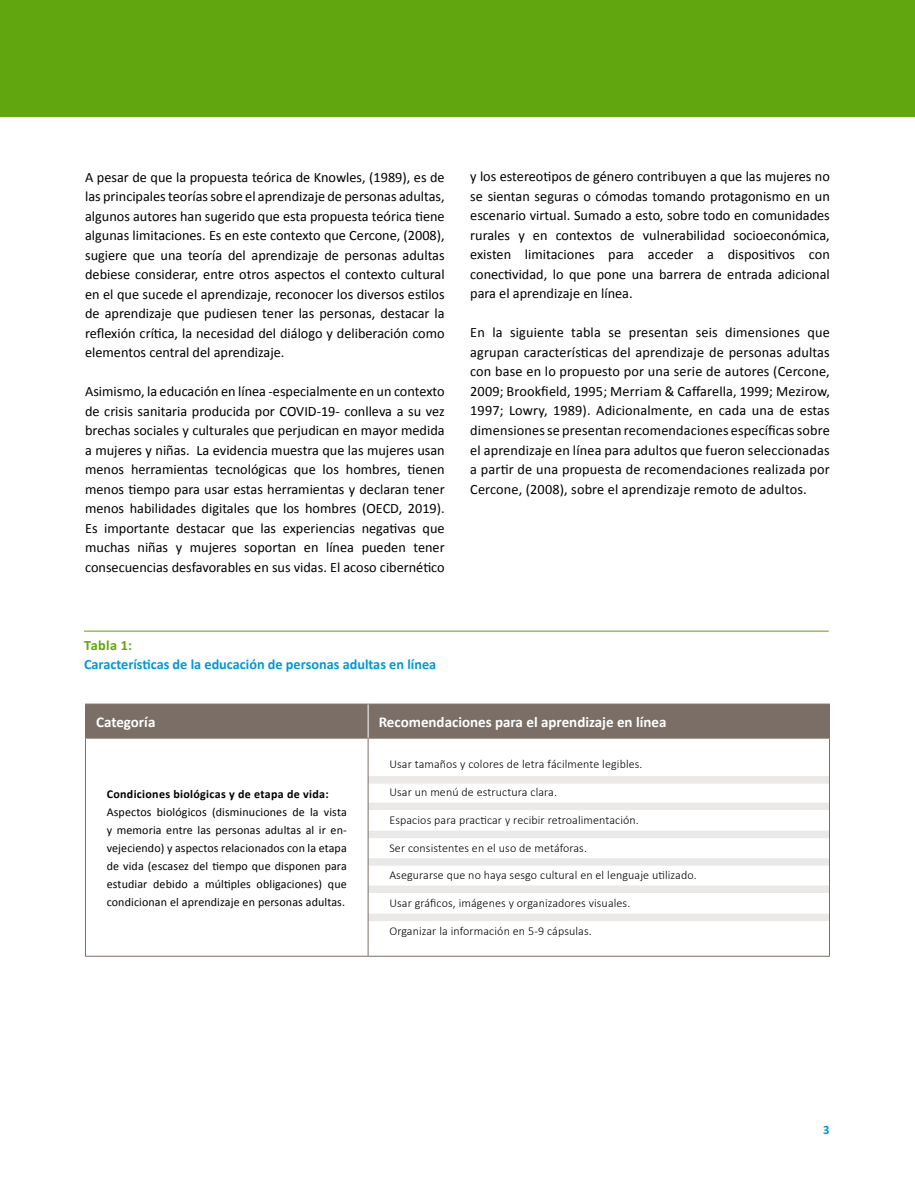
<style>
.page{position:relative;width:915px;height:1191px;background:#fff}
.page>*{position:absolute;margin:0;border:0;box-sizing:border-box;transform-origin:0 0}
.t1{font:700 15px "Calibri";color:#fff}
.t2{font:14.25px/19.5px "Calibri";color:#000;text-align:justify}
.t3{font:700 14.25px "Calibri";color:#0098d8}
.t4{font:700 14.25px "Calibri";letter-spacing:.025em;color:#61a60e}
.t5{font:700 12.75px "Calibri";color:#0098d8}
.t6{font:300 12px "Calibri";letter-spacing:.01em;color:#000}
.t7{font:12px/18px "Calibri";letter-spacing:.01em;color:#000;text-align:justify}
.t8{font:700 12px "Calibri";letter-spacing:.025em;color:#000}
</style>
<div class="page">
<div style="left:0;top:0;width:914px;height:116px;background:#61a60e"></div>
<div style="left:368px;top:830px;width:461px;height:8px;background:#ebe9e8"></div>
<div style="left:368px;top:776px;width:461px;height:7px;background:#ebe9e8"></div>
<div style="left:368px;top:858px;width:461px;height:7px;background:#ebe9e8"></div>
<div style="left:368px;top:802px;width:461px;height:8px;background:#ebe9e8"></div>
<div style="left:368px;top:885px;width:461px;height:8px;background:#ebe9e8"></div>
<div style="left:368px;top:913px;width:461px;height:8px;background:#ebe9e8"></div>
<div style="left:86px;top:704px;width:742px;height:33px;background:#7a6e66"></div>
<hr style="left:85px;top:703px;width:283px;height:1px;background:#7a6e66">
<hr style="left:85px;top:704px;width:1px;height:33px;background:#7a6e66">
<hr style="left:368px;top:703px;width:461px;height:1px;background:#7a6e66">
<hr style="left:828px;top:704px;width:1px;height:33px;background:#7a6e66">
<hr style="left:85px;top:737px;width:283px;height:1px;background:#7a6e66">
<hr style="left:85px;top:738px;width:1px;height:218px;background:#7a6e66">
<hr style="left:368px;top:737px;width:461px;height:1px;background:#7a6e66">
<hr style="left:367px;top:738px;width:1px;height:218px;background:#7a6e66">
<hr style="left:828px;top:738px;width:1px;height:218px;background:#7a6e66">
<hr style="left:85px;top:956px;width:283px;height:1px;background:#7a6e66">
<hr style="left:368px;top:956px;width:461px;height:1px;background:#7a6e66">
<hr style="left:367px;top:704px;width:1px;height:33px;background:#fff">
<hr style="left:84px;top:630px;width:744px;height:1px;background:#61a60e">
<p class="t2" style="left:85px;top:167px;width:361px">A pesar de que la propuesta teórica de Knowles, (1989), es de las principales teorías sobre el aprendizaje de personas adultas, algunos autores han sugerido que esta propuesta teórica tiene algunas limitaciones. Es en este contexto que Cercone, (2008), sugiere que una teoría del aprendizaje de personas adultas debiese considerar, entre otros aspectos el contexto cultural en el que sucede el aprendizaje, reconocer los diversos estilos de aprendizaje que pudiesen tener las personas, destacar la reflexión crítica, la necesidad del diálogo y deliberación como elementos central del aprendizaje.</p>
<p class="t2" style="left:85px;top:382px;width:361px">Asimismo, la educación en línea -especialmente en un contexto de crisis sanitaria producida por COVID-19- conlleva a su vez brechas sociales y culturales que perjudican en mayor medida a mujeres y niñas. La evidencia muestra que las mujeres usan menos herramientas tecnológicas que los hombres, tienen menos tiempo para usar estas herramientas y declaran tener menos habilidades digitales que los hombres (OECD, 2019).<br>Es importante destacar que las experiencias negativas que muchas niñas y mujeres soportan en línea pueden tener consecuencias desfavorables en sus vidas. El acoso cibernético</p>
<p class="t2" style="left:470px;top:167px;width:361px">y los estereotipos de género contribuyen a que las mujeres no se sientan seguras o cómodas tomando protagonismo en un escenario virtual. Sumado a esto, sobre todo en comunidades rurales y en contextos de vulnerabilidad socioeconómica, existen limitaciones para acceder a dispositivos con conectividad, lo que pone una barrera de entrada adicional para el aprendizaje en línea.</p>
<p class="t2" style="left:470px;top:323px;width:361px">En la siguiente tabla se presentan seis dimensiones que agrupan características del aprendizaje de personas adultas con base en lo propuesto por una serie de autores (Cercone, 2009; Brookfield, 1995; Merriam &amp; Caffarella, 1999; Mezirow, 1997; Lowry, 1989). Adicionalmente, en cada una de estas dimensiones se presentan recomendaciones específicas sobre el aprendizaje en línea para adultos que fueron seleccionadas a partir de una propuesta de recomendaciones realizada por Cercone, (2008), sobre el aprendizaje remoto de adultos.</p>
<p class="t4" style="left:84px;top:636px;width:50px">Tabla 1:</p>
<p class="t3" style="left:84px;top:655px;width:353px">Características de la educación de personas adultas en línea</p>
<p class="t1" style="left:96px;top:712px;width:61px">Categoría</p>
<p class="t1" style="left:378px;top:712px;width:289px">Recomendaciones para el aprendizaje en línea</p>
<p class="t8" style="left:107px;top:786px;width:223px">Condiciones biológicas y de etapa de vida:</p>
<p class="t7" style="left:107px;top:802px;width:241px">Aspectos biológicos (disminuciones de la vista y memoria entre las personas adultas al ir en&shy;vejeciendo) y aspectos relacionados con la etapa de vida (escasez del tiempo que disponen para estudiar debido a múltiples obligaciones) que condicionan el aprendizaje en personas adultas.</p>
<p class="t6" style="left:389px;top:757px;width:254px">Usar tamaños y colores de letra fácilmente legibles.</p>
<p class="t6" style="left:389px;top:784px;width:169px">Usar un menú de estructura clara.</p>
<p class="t6" style="left:389px;top:812px;width:251px">Espacios para practicar y recibir retroalimentación.</p>
<p class="t6" style="left:389px;top:840px;width:199px">Ser consistentes en el uso de metáforas.</p>
<p class="t6" style="left:389px;top:868px;width:309px">Asegurarse que no haya sesgo cultural en el lenguaje utilizado.</p>
<p class="t6" style="left:389px;top:895px;width:242px">Usar gráficos, imágenes y organizadores visuales.</p>
<p class="t6" style="left:389px;top:923px;width:204px">Organizar la información en 5-9 cápsulas.</p>
<p class="t5" style="left:822px;top:1121px;width:8px">3</p>
</div>
